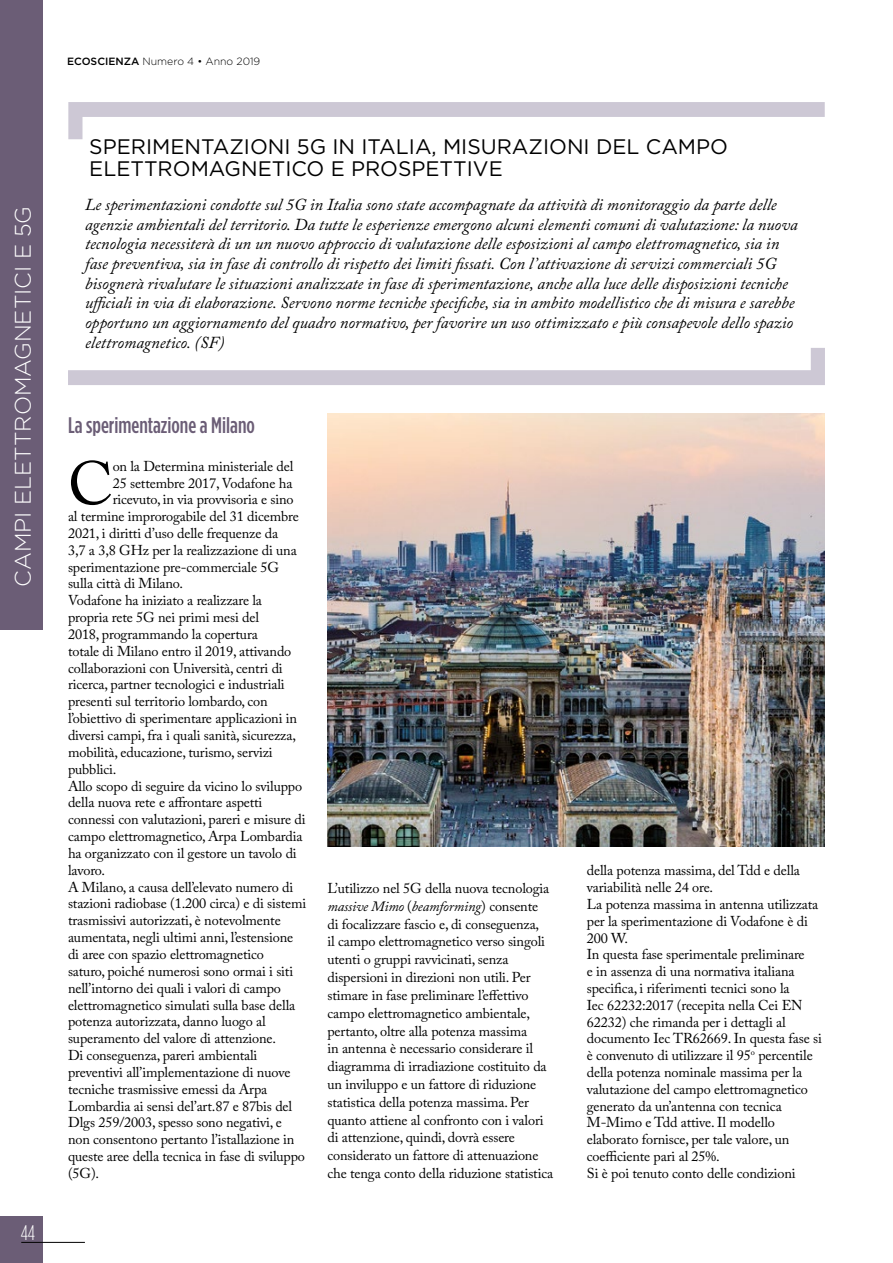
<style>
.page{position:relative;width:893px;height:1263px;background:#fff}
.page>*{position:absolute;margin:0;border:0;box-sizing:border-box;transform-origin:0 0}
.t1{font:60.6px "Adobe Caslon Pro";color:#000}
.t2{font:300 22.5px "Gotham HTF";color:#fff}
.t3{font:500 condensed 22.5px "Gotham HTF";color:#6b5d76}
.t4{font:21px/22.5px "Gotham HTF";color:#000}
.t5{font:300 condensed 21px "Gotham HTF";color:#fff}
.t6{font:italic 16.65px/19.6px "Adobe Caslon Pro";color:#000}
.t7{font:14.25px/16.8px "Adobe Caslon Pro";letter-spacing:-.01em;color:#000}
.t8{font:300 10.5px "Gotham HTF";color:#000}
.s1{font-weight:500}
.s2{font-style:italic}
</style>
<div class="page">
<div style="left:0;top:1216px;width:43px;height:47px;background:#6b5d76"></div>
<hr style="left:21px;top:1242px;width:64px;height:1px;background:#000">
<div style="left:0;top:0;width:43px;height:629px;background:#6b5d76"></div>
<svg style="left:68px;top:348px;width:757px;height:37px"></svg>
<svg style="left:68px;top:102px;width:757px;height:37px"></svg>
<img style="left:327px;top:414px;width:498px;height:432px">
<h2 class="t2" style="left:11px;top:587px;width:382px;rotate:-90deg">CAMPI ELETTROMAGNETICI E 5G</h2>
<h3 class="t5" style="left:21px;top:1221px;width:16px">44</h3>
<p class="t8" style="left:67px;top:56px;width:195px"><span class="s1">ECOSCIENZA</span> Numero 4 • Anno 2019</p>
<h3 class="t4" style="left:89px;top:135px;width:640px">SPERIMENTAZIONI 5G IN ITALIA, MISURAZIONI DEL CAMPO<br>ELETTROMAGNETICO E PROSPETTIVE</h3>
<p class="t6" style="left:85px;top:194px;width:714px">Le sperimentazioni condotte sul 5G in Italia sono state accompagnate da attività di monitoraggio da parte delle agenzie ambientali del territorio. Da tutte le esperienze emergono alcuni elementi comuni di valutazione: la nuova tecnologia necessiterà di un un nuovo approccio di valutazione delle esposizioni al campo elettromagnetico, sia in fase preventiva, sia in fase di controllo di rispetto dei limiti fissati. Con l’attivazione di servizi commerciali 5G bisognerà rivalutare le situazioni analizzate in fase di sperimentazione, anche alla luce delle disposizioni tecniche ufficiali in via di elaborazione. Servono norme tecniche specifiche, sia in ambito modellistico che di misura e sarebbe opportuno un aggiornamento del quadro normativo, per favorire un uso ottimizzato e più consapevole dello spazio elettromagnetico. (SF)</p>
<h2 class="t3" style="left:68px;top:412px;width:188px">La sperimentazione a Milano</h2>
<h1 class="t1" style="left:68px;top:448px;width:47px">C</h1>
<p class="t7" style="left:113px;top:458px;width:182px">on la Determina ministeriale del</p>
<p class="t7" style="left:113px;top:474px;width:181px">25 settembre 2017, Vodafone ha</p>
<p class="t7" style="left:113px;top:491px;width:182px">ricevuto, in via provvisoria e sino</p>
<p class="t7" style="left:68px;top:508px;width:232px">al termine improrogabile del 31 dicembre</p>
<p class="t7" style="left:68px;top:524px;width:212px">2021, i diritti d’uso delle frequenze da</p>
<p class="t7" style="left:68px;top:541px;width:230px">3,7 a 3,8 GHz per la realizzazione di una</p>
<p class="t7" style="left:68px;top:558px;width:212px">sperimentazione pre-commerciale 5G</p>
<p class="t7" style="left:68px;top:575px;width:117px">sulla città di Milano.</p>
<p class="t7" style="left:68px;top:592px;width:195px">Vodafone ha iniziato a realizzare la</p>
<p class="t7" style="left:68px;top:609px;width:193px">propria rete 5G nei primi mesi del</p>
<p class="t7" style="left:68px;top:626px;width:191px">2018, programmando la copertura</p>
<p class="t7" style="left:68px;top:642px;width:225px">totale di Milano entro il 2019, attivando</p>
<p class="t7" style="left:68px;top:659px;width:216px">collaborazioni con Università, centri di</p>
<p class="t7" style="left:68px;top:676px;width:218px">ricerca, partner tecnologici e industriali</p>
<p class="t7" style="left:68px;top:693px;width:201px">presenti sul territorio lombardo, con</p>
<p class="t7" style="left:68px;top:710px;width:231px">l’obiettivo di sperimentare applicazioni in</p>
<p class="t7" style="left:68px;top:727px;width:229px">diversi campi, fra i quali sanità, sicurezza,</p>
<p class="t7" style="left:68px;top:743px;width:206px">mobilità, educazione, turismo, servizi</p>
<p class="t7" style="left:68px;top:760px;width:50px">pubblici.</p>
<p class="t7" style="left:68px;top:777px;width:236px">Allo scopo di seguire da vicino lo sviluppo</p>
<p class="t7" style="left:68px;top:794px;width:196px">della nuova rete e affrontare aspetti</p>
<p class="t7" style="left:68px;top:811px;width:239px">connessi con valutazioni, pareri e misure di</p>
<p class="t7" style="left:68px;top:828px;width:236px">campo elettromagnetico, Arpa Lombardia</p>
<p class="t7" style="left:68px;top:845px;width:230px">ha organizzato con il gestore un tavolo di</p>
<p class="t7" style="left:68px;top:861px;width:39px">lavoro.</p>
<p class="t7" style="left:68px;top:878px;width:227px">A Milano, a causa dell’elevato numero di</p>
<p class="t7" style="left:68px;top:895px;width:240px">stazioni radiobase (1.200 circa) e di sistemi</p>
<p class="t7" style="left:68px;top:912px;width:214px">trasmissivi autorizzati, è notevolmente</p>
<p class="t7" style="left:68px;top:929px;width:227px">aumentata, negli ultimi anni, l’estensione</p>
<p class="t7" style="left:68px;top:946px;width:197px">di aree con spazio elettromagnetico</p>
<p class="t7" style="left:68px;top:962px;width:227px">saturo, poiché numerosi sono ormai i siti</p>
<p class="t7" style="left:68px;top:979px;width:215px">nell’intorno dei quali i valori di campo</p>
<p class="t7" style="left:68px;top:996px;width:229px">elettromagnetico simulati sulla base della</p>
<p class="t7" style="left:68px;top:1013px;width:199px">potenza autorizzata, danno luogo al</p>
<p class="t7" style="left:68px;top:1030px;width:209px">superamento del valore di attenzione.</p>
<p class="t7" style="left:68px;top:1047px;width:191px">Di conseguenza, pareri ambientali</p>
<p class="t7" style="left:68px;top:1063px;width:224px">preventivi all’implementazione di nuove</p>
<p class="t7" style="left:68px;top:1080px;width:201px">tecniche trasmissive emessi da Arpa</p>
<p class="t7" style="left:68px;top:1097px;width:226px">Lombardia ai sensi del’art.87 e 87bis del</p>
<p class="t7" style="left:68px;top:1114px;width:215px">Dlgs 259/2003, spesso sono negativi, e</p>
<p class="t7" style="left:68px;top:1131px;width:228px">non consentono pertanto l’istallazione in</p>
<p class="t7" style="left:68px;top:1148px;width:239px">queste aree della tecnica in fase di sviluppo</p>
<p class="t7" style="left:68px;top:1165px;width:33px">(5G).</p>
<p class="t7" style="left:327px;top:879px;width:227px;line-height:17.9px">L’utilizzo nel 5G della nuova tecnologia <span class="s2">massive Mimo</span> (<span class="s2">beamforming</span>) consente<br>di focalizzare fascio e, di conseguenza,<br>il campo elettromagnetico verso singoli utenti o gruppi ravvicinati, senza dispersioni in direzioni non utili. Per stimare in fase preliminare l’effettivo campo elettromagnetico ambientale, pertanto, oltre alla potenza massima<br>in antenna è necessario considerare il diagramma di irradiazione costituito da un inviluppo e un fattore di riduzione statistica della potenza massima. Per quanto attiene al confronto con i valori di attenzione, quindi, dovrà essere considerato un fattore di attenuazione che tenga conto della riduzione statistica</p>
<p class="t7" style="left:587px;top:862px;width:237px">della potenza massima, del Tdd e della variabilità nelle 24 ore.<br>La potenza massima in antenna utilizzata per la sperimentazione di Vodafone è di 200 W.<br>In questa fase sperimentale preliminare<br>e in assenza di una normativa italiana specifica, i riferimenti tecnici sono la<br>Iec 62232:2017 (recepita nella Cei EN 62232) che rimanda per i dettagli al documento Iec TR62669. In questa fase si è convenuto di utilizzare il 95<sup>o</sup> percentile della potenza nominale massima per la valutazione del campo elettromagnetico generato da un’antenna con tecnica M-Mimo e Tdd attive. Il modello elaborato fornisce, per tale valore, un coefficiente pari al 25%.<br>Si è poi tenuto conto delle condizioni</p>
</div>
